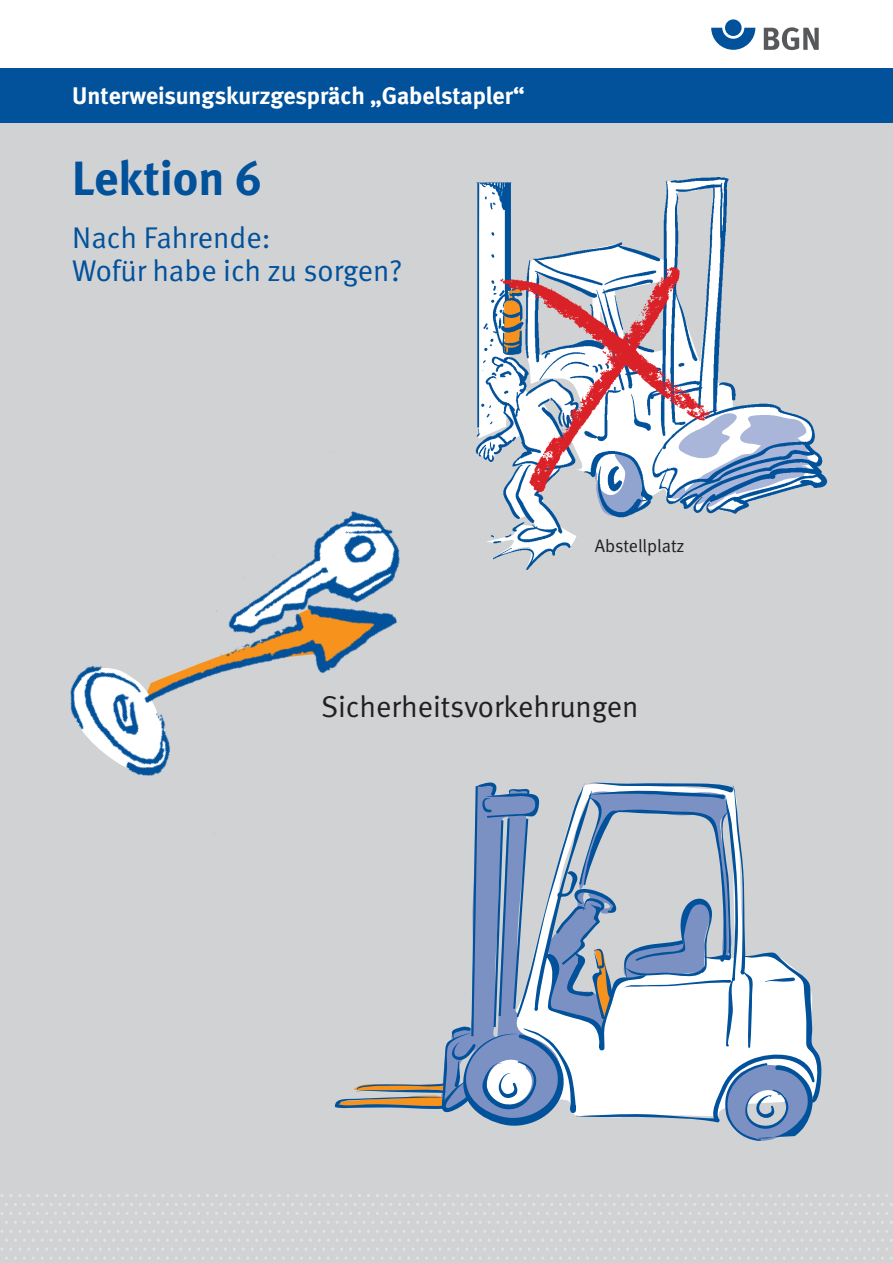
<style>
.page{position:relative;width:893px;height:1263px;background:#fff}
.page>*{position:absolute;margin:0;border:0;box-sizing:border-box;transform-origin:0 0}
.t1{font:700 48px "DGUV Meta";color:#01519b}
.t2{font:30px/33px "DGUV Meta";color:#01519b}
.t3{font:30px "DGUV Meta";color:#231f20}
.t4{font:700 24px "DGUV Meta";letter-spacing:-.005em;color:#fff}
.t5{font:18px "DGUV Meta";letter-spacing:-.005em;color:#231f20}
</style>
<div class="page">
<div style="left:0;top:113px;width:893px;height:1150px;background:#d1d2d4"></div>
<div style="left:0;top:68px;width:893px;height:54px;background:#01519b"></div>
<img style="left:70px;top:452px;width:330px;height:382px">
<img style="left:475px;top:178px;width:353px;height:391px">
<svg style="left:711px;top:28px;width:44px;height:22px"></svg>
<div style="left:725px;top:19px;width:17px;height:17px;background:#01519b;border-radius:50%"></div>
<svg style="left:764px;top:27px;width:55px;height:23px"></svg>
<svg style="left:269px;top:1194px;width:38px;height:3px"></svg>
<svg style="left:412px;top:1194px;width:38px;height:3px"></svg>
<svg style="left:555px;top:1194px;width:38px;height:3px"></svg>
<svg style="left:698px;top:1194px;width:38px;height:3px"></svg>
<svg style="left:841px;top:1194px;width:38px;height:3px"></svg>
<svg style="left:269px;top:1212px;width:38px;height:3px"></svg>
<svg style="left:412px;top:1212px;width:38px;height:3px"></svg>
<svg style="left:555px;top:1212px;width:38px;height:3px"></svg>
<svg style="left:698px;top:1212px;width:38px;height:3px"></svg>
<svg style="left:841px;top:1212px;width:38px;height:3px"></svg>
<svg style="left:193px;top:1203px;width:38px;height:3px"></svg>
<svg style="left:336px;top:1203px;width:38px;height:3px"></svg>
<svg style="left:479px;top:1203px;width:38px;height:3px"></svg>
<svg style="left:622px;top:1203px;width:47px;height:3px"></svg>
<svg style="left:774px;top:1203px;width:38px;height:3px"></svg>
<svg style="left:193px;top:1221px;width:38px;height:3px"></svg>
<svg style="left:336px;top:1221px;width:38px;height:3px"></svg>
<svg style="left:479px;top:1221px;width:38px;height:3px"></svg>
<svg style="left:622px;top:1221px;width:47px;height:3px"></svg>
<svg style="left:774px;top:1221px;width:38px;height:3px"></svg>
<svg style="left:179px;top:1230px;width:177px;height:29px"></svg>
<svg style="left:358px;top:1230px;width:173px;height:29px"></svg>
<svg style="left:532px;top:1230px;width:169px;height:29px"></svg>
<svg style="left:702px;top:1230px;width:191px;height:29px"></svg>
<svg style="left:1px;top:1194px;width:11px;height:3px"></svg>
<svg style="left:117px;top:1194px;width:47px;height:3px"></svg>
<svg style="left:1px;top:1212px;width:11px;height:3px"></svg>
<svg style="left:117px;top:1212px;width:47px;height:3px"></svg>
<svg style="left:50px;top:1203px;width:38px;height:3px"></svg>
<svg style="left:50px;top:1221px;width:38px;height:3px"></svg>
<svg style="left:1px;top:1230px;width:177px;height:29px"></svg>
<svg style="left:332px;top:782px;width:199px;height:344px"></svg>
<svg style="left:730px;top:1049px;width:92px;height:92px"></svg>
<svg style="left:516px;top:782px;width:299px;height:341px"></svg>
<img style="left:496px;top:260px;width:217px;height:237px">
<p class="t4" style="left:72px;top:81px;width:454px">Unterweisungskurzgespräch „Gabelstapler“</p>
<h1 class="t1" style="left:72px;top:149px;width:191px">Lektion 6</h1>
<p class="t2" style="left:72px;top:222px;width:332px">Nach Fahrende:<br>Wofür habe ich zu sorgen?</p>
<p class="t5" style="left:595px;top:535px;width:91px">Abstellplatz</p>
<p class="t3" style="left:321px;top:689px;width:319px">Sicherheitsvorkehrungen</p>
</div>
